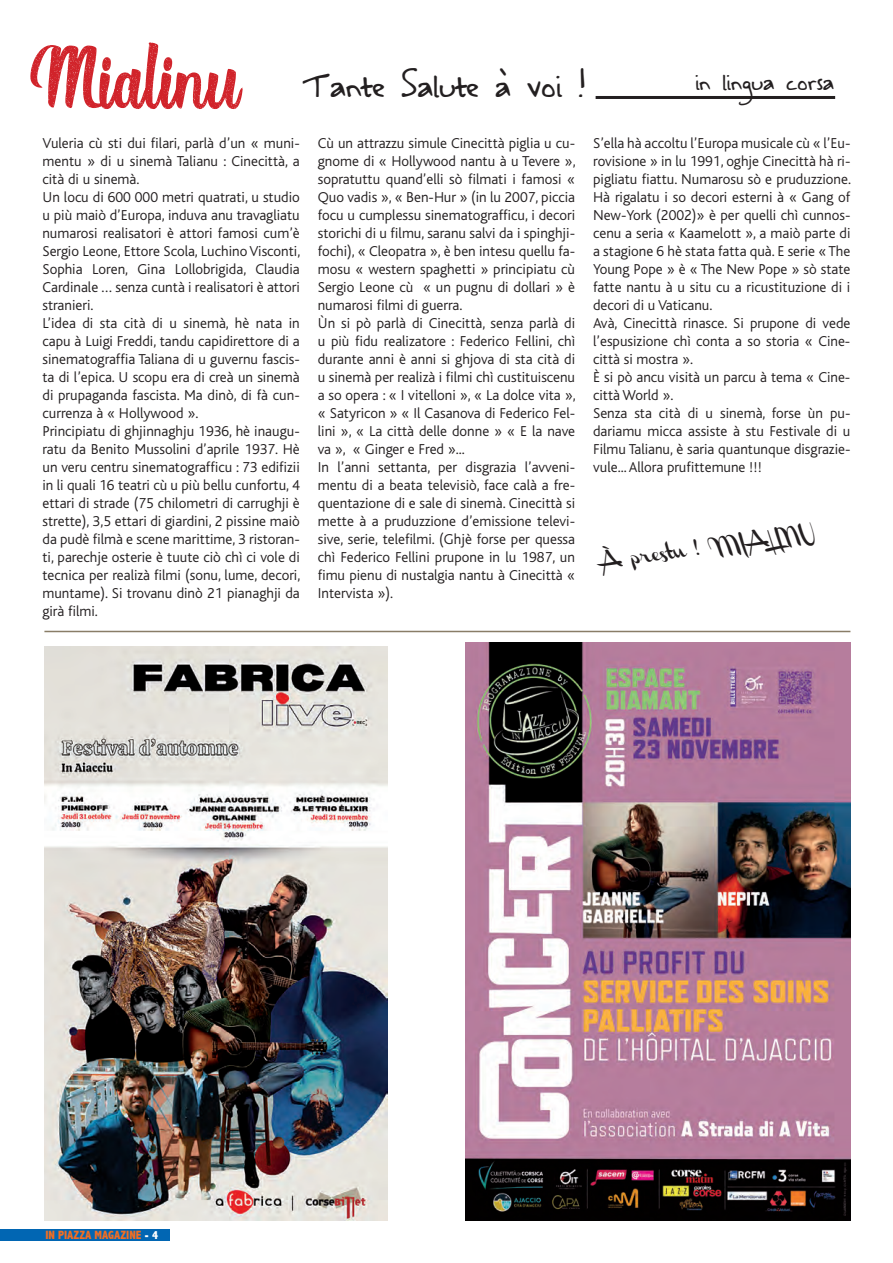
<style>
.page{position:relative;width:893px;height:1263px;background:#fff}
.page>*{position:absolute;margin:0;border:0;box-sizing:border-box;transform-origin:0 0}
.t1{font:33.15px "A Safe Placeto Fall";color:#231f20}
.t2{font:23.4px "A Safe Placeto Fall";color:#231f20}
.t3{font:300 15px/18px "Bliss";color:#231f20}
.t4{font:italic 13.95px "Channel Left";color:#231f20}
.t5{font:800 condensed 12px "Abadi";color:#f36e21}
.s1{color:#fff}
</style>
<div class="page">
<div style="left:0;top:1229px;width:170px;height:12px;background:#0166b3"></div>
<svg style="left:30px;top:43px;width:213px;height:66px"></svg>
<hr style="left:596px;top:96px;width:239px;height:3px;background:#231f20">
<img style="left:44px;top:646px;width:343px;height:574px">
<img style="left:465px;top:643px;width:385px;height:577px">
<hr style="left:44px;top:631px;width:806px;height:1px;background:#897d67">
<h1 class="t1" style="left:303px;top:66px;width:284px">Tante Salute à voi !</h1>
<h2 class="t2" style="left:695px;top:68px;width:140px">in lingua corsa</h2>
<p class="t3" style="left:43px;top:134px;width:259px">Vuleria cù sti dui filari, parlà d’un « muni&shy;mentu » di u sinemà Talianu : Cinecittà, a cità di u sinemà.<br>Un locu di 600 000 metri quatrati, u studio u più maiò d’Europa, induva anu travagliatu numarosi realisatori è attori famosi cum’è Sergio Leone, Ettore Scola, Luchino Visconti, Sophia Loren, Gina Lollobrigida, Claudia Cardinale … senza cuntà i realisatori è attori stranieri.<br>L’idea di sta cità di u sinemà, hè nata in capu à Luigi Freddi, tandu capidirettore di a sinematograffia Taliana di u guvernu fascis&shy;ta di l’epica. U scopu era di creà un sinemà di prupaganda fascista. Ma dinò, di fà cun&shy;currenza à « Hollywood ».<br>Principiatu di ghjinnaghju 1936, hè inaugu&shy;ratu da Benito Mussolini d’aprile 1937. Hè un veru centru sinematografficu : 73 edifizii in li quali 16 teatri cù u più bellu cunfortu, 4 ettari di strade (75 chilometri di carrughji è strette), 3,5 ettari di giardini, 2 pissine maiò da pudè filmà e scene marittime, 3 ristoran&shy;ti, parechje osterie è tuute ciò chì ci vole di tecnica per realizà filmi (sonu, lume, decori, muntame). Si trovanu dinò 21 pianaghji da girà filmi.</p>
<p class="t3" style="left:318px;top:134px;width:259px">Cù un attrazzu simule Cinecittà piglia u cu&shy;gnome di « Hollywood nantu à u Tevere », sopratuttu quand’elli sò filmati i famosi « Quo vadis », « Ben-Hur » (in lu 2007, piccia focu u cumplessu sinematografficu, i decori storichi di u filmu, saranu salvi da i spinghji&shy;fochi), « Cleopatra », è ben intesu quellu fa&shy;mosu « western spaghetti » principiatu cù Sergio Leone cù « un pugnu di dollari » è numarosi filmi di guerra.<br>Ùn si pò parlà di Cinecittà, senza parlà di u più fidu realizatore : Federico Fellini, chì durante anni è anni si ghjova di sta cità di u sinemà per realizà i filmi chì custituiscenu a so opera : « I vitelloni », « La dolce vita », « Satyricon » « Il Casanova di Federico Fel&shy;lini », « La città delle donne » « E la nave va », « Ginger e Fred »...<br>In l’anni settanta, per disgrazia l’avveni&shy;mentu di a beata televisiò, face calà a fre&shy;quentazione di e sale di sinemà. Cinecittà si mette à a pruduzzione d’emissione televi&shy;sive, serie, telefilmi. (Ghjè forse per quessa chì Federico Fellini prupone in lu 1987, un fimu pienu di nustalgia nantu à Cinecittà « Intervista »).</p>
<p class="t3" style="left:593px;top:134px;width:259px">S’ella hà accoltu l’Europa musicale cù « l’Eu&shy;rovisione » in lu 1991, oghje Cinecittà hà ri&shy;pigliatu fiattu. Numarosu sò e pruduzzione.<br>Hà rigalatu i so decori esterni à « Gang of New-York (2002)» è per quelli chì cunnos&shy;cenu a seria « Kaamelott », a maiò parte di a stagione 6 hè stata fatta quà. E serie « The Young Pope » è « The New Pope » sò state fatte nantu à u situ cu a ricustituzione di i decori di u Vaticanu.<br>Avà, Cinecittà rinasce. Si prupone di vede l’espusizione chì conta a so storia « Cine&shy;città si mostra ».<br>È si pò ancu visità un parcu à tema « Cine&shy;città World ».<br>Senza sta cità di u sinemà, forse ùn pu&shy;dariamu micca assiste à stu Festivale di u Filmu Talianu, è saria quantunque disgrazie&shy;vule... Allora prufittemune !!!</p>
<p class="t4" style="left:602px;top:555px;width:218px;rotate:-8deg">À prestu ! MIALINU</p>
<p class="t5" style="left:45px;top:1228px;width:114px">IN PIAZZA MAGAZINE <span class="s1">- 4</span></p>
</div>
